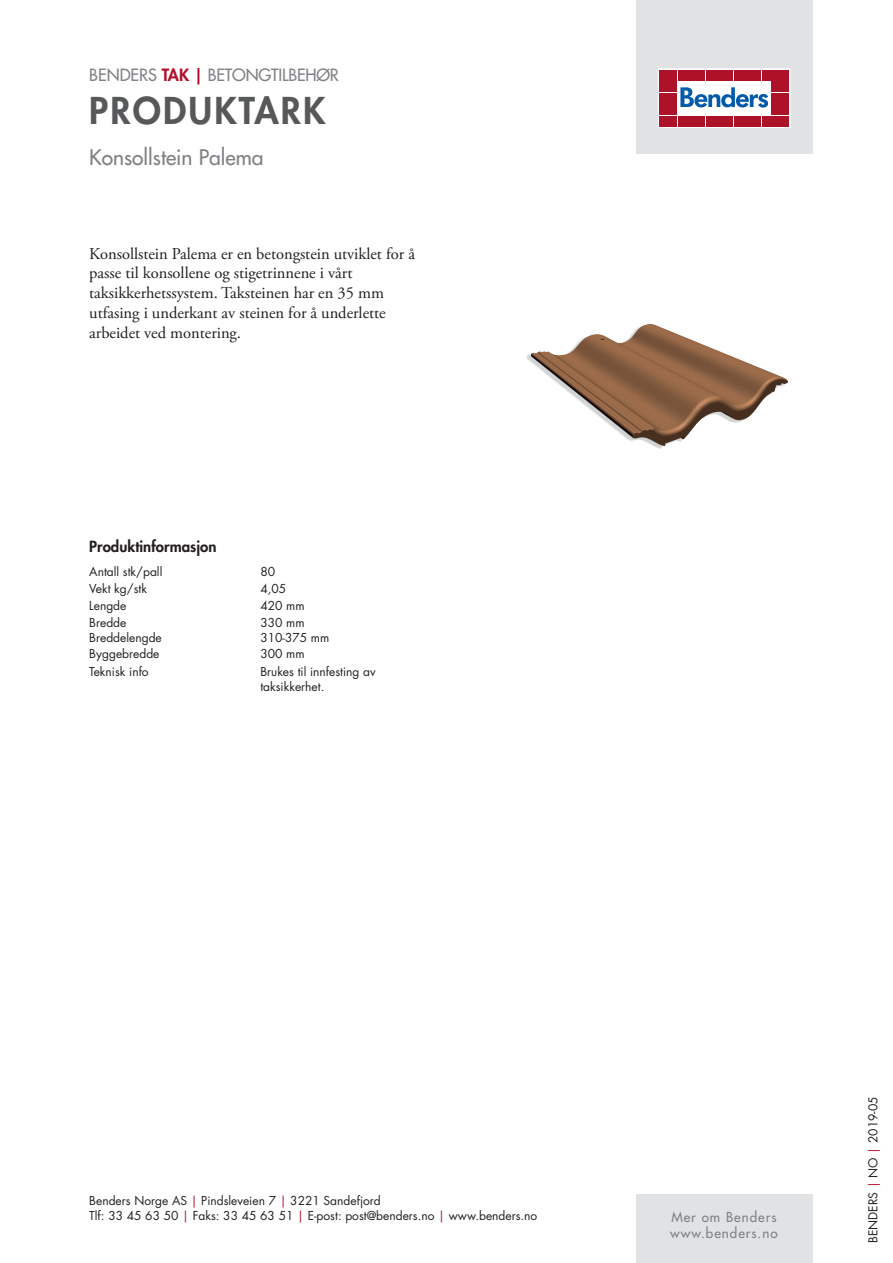
<style>
.page{position:relative;width:893px;height:1263px;background:#fff}
.page>*{position:absolute;margin:0;border:0;box-sizing:border-box;transform-origin:0 0}
.t1{font:800 36px "Futura Std";letter-spacing:.06em;color:#57585a}
.t2{font:500 21px "Futura Std";color:#808285}
.t3{font:16.5px/19.8px "Adobe Garamond Pro";color:#231f20}
.t4{font:500 16.5px "Futura Std";letter-spacing:-.01em;color:#808285}
.t5{font:800 15px "Futura Std";color:#231f20}
.t6{font:500 13.5px/16.2px "Futura Std";letter-spacing:.07em;color:#808285}
.t7{font:12px/17px "Futura Std";color:#231f20}
.s1{font-weight:800;color:#b30f29}
.s2{color:#ae1229}
</style>
<div class="page">
<div style="left:636px;top:0;width:176px;height:153px;background:#e1e2e4"></div>
<svg style="left:660px;top:71px;width:128px;height:55px;fill:#fff"></svg>
<div style="left:658px;top:69px;width:132px;height:59px;border:1px solid #fff"></div>
<div style="left:659px;top:70px;width:9px;height:10px;background:#ae1229"></div>
<div style="left:669px;top:70px;width:8px;height:10px;background:#ae1229"></div>
<div style="left:659px;top:81px;width:9px;height:11px;background:#ae1229"></div>
<div style="left:669px;top:81px;width:8px;height:11px;background:#ae1229"></div>
<div style="left:659px;top:93px;width:9px;height:10px;background:#ae1229"></div>
<div style="left:669px;top:93px;width:8px;height:10px;background:#ae1229"></div>
<div style="left:659px;top:104px;width:9px;height:11px;background:#ae1229"></div>
<div style="left:669px;top:104px;width:8px;height:11px;background:#ae1229"></div>
<div style="left:659px;top:116px;width:9px;height:10px;background:#ae1229"></div>
<div style="left:669px;top:116px;width:8px;height:10px;background:#ae1229"></div>
<div style="left:678px;top:70px;width:8px;height:10px;background:#ae1229"></div>
<div style="left:687px;top:70px;width:9px;height:10px;background:#ae1229"></div>
<div style="left:697px;top:70px;width:8px;height:10px;background:#ae1229"></div>
<div style="left:706px;top:70px;width:8px;height:10px;background:#ae1229"></div>
<div style="left:715px;top:70px;width:9px;height:10px;background:#ae1229"></div>
<div style="left:725px;top:70px;width:8px;height:10px;background:#ae1229"></div>
<div style="left:734px;top:70px;width:8px;height:10px;background:#ae1229"></div>
<div style="left:743px;top:70px;width:9px;height:10px;background:#ae1229"></div>
<div style="left:753px;top:70px;width:8px;height:10px;background:#ae1229"></div>
<div style="left:762px;top:70px;width:8px;height:10px;background:#ae1229"></div>
<div style="left:678px;top:116px;width:8px;height:10px;background:#ae1229"></div>
<div style="left:687px;top:116px;width:9px;height:10px;background:#ae1229"></div>
<div style="left:697px;top:116px;width:8px;height:10px;background:#ae1229"></div>
<div style="left:706px;top:116px;width:8px;height:10px;background:#ae1229"></div>
<div style="left:715px;top:116px;width:9px;height:10px;background:#ae1229"></div>
<div style="left:725px;top:116px;width:8px;height:10px;background:#ae1229"></div>
<div style="left:734px;top:116px;width:8px;height:10px;background:#ae1229"></div>
<div style="left:743px;top:116px;width:9px;height:10px;background:#ae1229"></div>
<div style="left:753px;top:116px;width:8px;height:10px;background:#ae1229"></div>
<div style="left:762px;top:116px;width:8px;height:10px;background:#ae1229"></div>
<div style="left:771px;top:70px;width:9px;height:10px;background:#ae1229"></div>
<div style="left:781px;top:70px;width:8px;height:10px;background:#ae1229"></div>
<div style="left:771px;top:81px;width:9px;height:11px;background:#ae1229"></div>
<div style="left:781px;top:81px;width:8px;height:11px;background:#ae1229"></div>
<div style="left:771px;top:93px;width:9px;height:10px;background:#ae1229"></div>
<div style="left:781px;top:93px;width:8px;height:10px;background:#ae1229"></div>
<div style="left:771px;top:104px;width:9px;height:11px;background:#ae1229"></div>
<div style="left:781px;top:104px;width:8px;height:11px;background:#ae1229"></div>
<div style="left:771px;top:116px;width:9px;height:10px;background:#ae1229"></div>
<div style="left:781px;top:116px;width:8px;height:10px;background:#ae1229"></div>
<svg style="left:680px;top:87px;width:88px;height:21px"></svg>
<div style="left:636px;top:1195px;width:176px;height:68px;background:#e1e2e4"></div>
<img style="left:527px;top:324px;width:261px;height:125px">
<h3 class="t4" style="left:89px;top:65px;width:251px">BENDERS <span class="s1">TAK |</span> BETONGTILBEHØR</h3>
<h1 class="t1" style="left:89px;top:88px;width:238px">PRODUKTARK</h1>
<h2 class="t2" style="left:89px;top:145px;width:176px">Konsollstein Palema</h2>
<h3 class="t3" style="left:89px;top:244px;width:327px">Konsollstein Palema er en betongstein utviklet for å passe til konsollene og stigetrinnene i vårt taksikkerhetssystem. Taksteinen har en 35 mm utfasing i underkant av steinen for å underlette arbeidet ved montering.</h3>
<p class="t5" style="left:89px;top:537px;width:129px">Produktinformasjon</p>
<p class="t7" style="left:89px;top:563px;width:75px">Antall stk/pall<br>Vekt kg/stk<br>Lengde<br>Bredde</p>
<p class="t7" style="left:89px;top:645px;width:72px">Byggebredde</p>
<p class="t7" style="left:260px;top:563px;width:46px">80<br>4,05<br>420 mm<br>330 mm</p>
<p class="t7" style="left:260px;top:645px;width:46px">300 mm</p>
<p class="t7" style="left:89px;top:629px;width:74px">Breddelengde</p>
<p class="t7" style="left:260px;top:629px;width:70px">310-375 mm</p>
<p class="t7" style="left:89px;top:663px;width:61px">Teknisk info</p>
<p class="t7" style="left:260px;top:665px;width:117px;line-height:14.4px">Brukes til innfesting av taksikkerhet.</p>
<p class="t7" style="left:89px;top:1193px;width:450px;line-height:15px">Benders Norge AS <span class="s2">|</span> Pindsleveien 7 <span class="s2">|</span> 3221 Sandefjord<br>Tlf: 33 45 63 50 <span class="s2">|</span> Faks: 33 45 63 51 <span class="s2">|</span> E-post: post@benders.no <span class="s2">|</span> www.benders.no</p>
<p class="t6" style="left:670px;top:1209px;width:109px">Mer om Benders www.benders.no</p>
<p class="t7" style="left:865px;top:1243px;width:148px;rotate:-90deg">BENDERS <span class="s2">|</span> NO <span class="s2">|</span> 2019-05</p>
</div>
